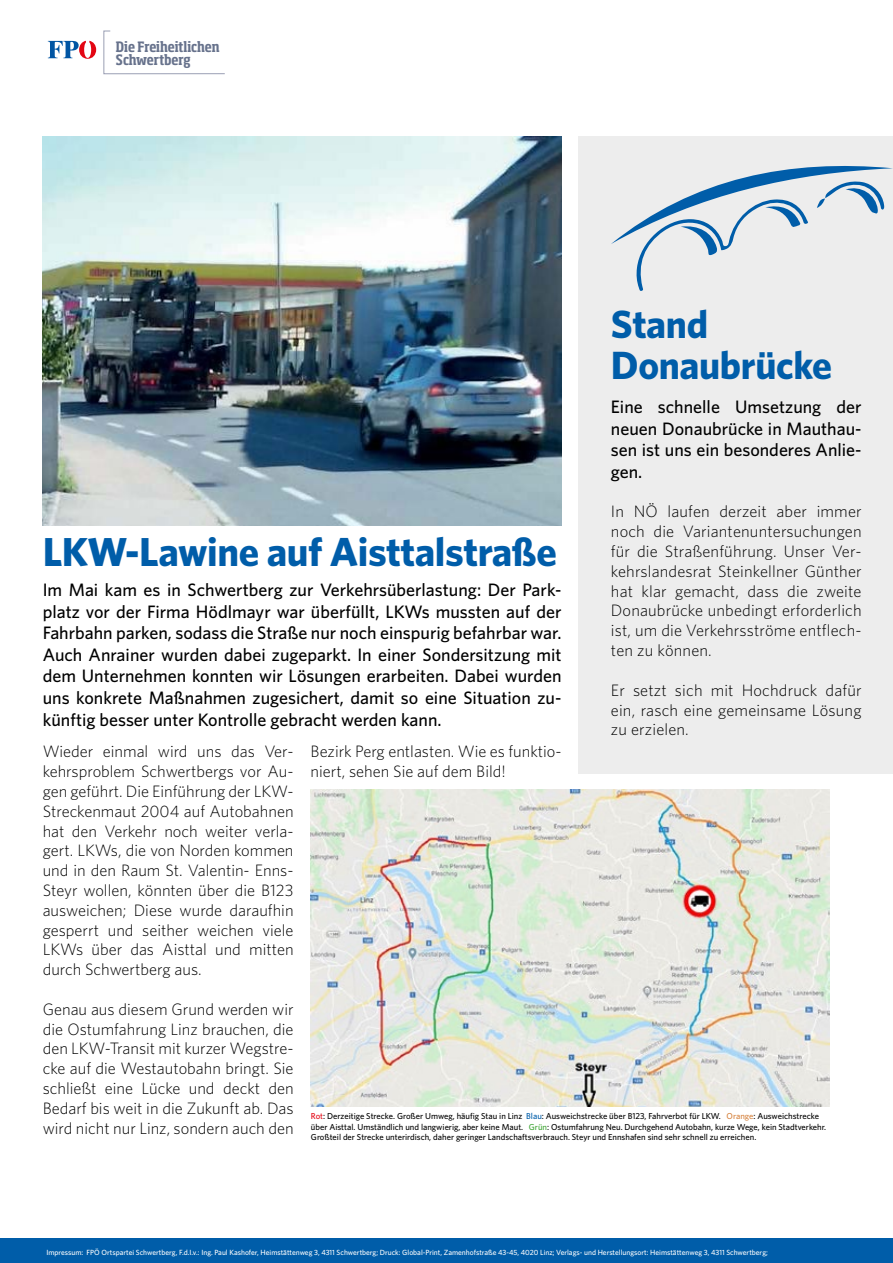
<style>
.page{position:relative;width:893px;height:1263px;background:#fff}
.page>*{position:absolute;margin:0;border:0;box-sizing:border-box;transform-origin:0 0}
.t1{font:700 40.5px "Whitney";letter-spacing:-.01em;color:#005da9}
.t2{font:700 39.45px/41.4px "Whitney";letter-spacing:-.01em;color:#005da9}
.t3{font:500 18px/21.6px "Whitney";color:#000;text-align:justify}
.t4{font:300 16.5px/19.8px "Whitney";color:#000;text-align:justify}
.t5{font:700 condensed 14.1px/13.2px "Soho Std";color:#67728c}
.t6{font:500 8.7px/10.4px "Whitney";color:#000}
.t7{font:500 7.5px "Whitney";color:#fff}
.s1{color:#e30613}
.s2{color:#005da9}
.s3{color:#d6833f}
.s4{color:#3fa535}
</style>
<div class="page">
<div style="left:0;top:1238px;width:893px;height:25px;background:#005da9"></div>
<svg style="left:48px;top:41px;width:48px;height:18px"></svg>
<svg style="left:103px;top:31px;width:122px;height:43px"></svg>
<img style="left:43px;top:136px;width:518px;height:390px">
<img style="left:311px;top:790px;width:518px;height:317px">
<div style="left:578px;top:136px;width:315px;height:638px;background:#ededed"></div>
<svg style="left:611px;top:166px;width:282px;height:125px"></svg>
<p class="t5" style="left:116px;top:40px;width:105px">Die Freiheitlichen<br>Schwertberg</p>
<h2 class="t2" style="left:611px;top:302px;width:223px">Stand<br>Donaubrücke</h2>
<p class="t3" style="left:611px;top:395px;width:252px">Eine schnelle Umsetzung der neuen Donaubrücke in Mauthau&shy;sen ist uns ein besonderes Anlie&shy;gen.</p>
<p class="t4" style="left:611px;top:502px;width:252px">In NÖ laufen derzeit aber immer noch die Variantenuntersuchungen für die Straßenführung. Unser Ver&shy;kehrslandesrat Steinkellner Günther hat klar gemacht, dass die zweite Donaubrücke unbedingt erforderlich ist, um die Verkehrsströme entflech&shy;ten zu können.</p>
<p class="t4" style="left:611px;top:680px;width:252px">Er setzt sich mit Hochdruck dafür ein, rasch eine gemeinsame Lösung zu erzielen.</p>
<h1 class="t1" style="left:43px;top:528px;width:516px">LKW-Lawine auf Aisttalstraße</h1>
<p class="t3" style="left:43px;top:578px;width:520px">Im Mai kam es in Schwertberg zur Verkehrsüberlastung: Der Park&shy;platz vor der Firma Hödlmayr war überfüllt, LKWs mussten auf der Fahrbahn parken, sodass die Straße nur noch einspurig befahrbar war.<br>Auch Anrainer wurden dabei zugeparkt. In einer Sondersitzung mit dem Unternehmen konnten wir Lösungen erarbeiten. Dabei wurden uns konkrete Maßnahmen zugesichert, damit so eine Situation zu&shy;künftig besser unter Kontrolle gebracht werden kann.</p>
<p class="t4" style="left:43px;top:741px;width:252px">Wieder einmal wird uns das Ver&shy;kehrsproblem Schwertbergs vor Au&shy;gen geführt. Die Einführung der LKW-Streckenmaut 2004 auf Autobahnen hat den Verkehr noch weiter verla&shy;gert. LKWs, die von Norden kommen und in den Raum St. Valentin- Enns-Steyr wollen, könnten über die B123 ausweichen; Diese wurde daraufhin gesperrt und seither weichen viele LKWs über das Aisttal und mitten durch Schwertberg aus.</p>
<p class="t4" style="left:43px;top:999px;width:252px">Genau aus diesem Grund werden wir die Ostumfahrung Linz brauchen, die den LKW-Transit mit kurzer Wegstre&shy;cke auf die Westautobahn bringt. Sie schließt eine Lücke und deckt den Bedarf bis weit in die Zukunft ab. Das wird nicht nur Linz, sondern auch den</p>
<p class="t4" style="left:311px;top:741px;width:252px">Bezirk Perg entlasten. Wie es funktio&shy;niert, sehen Sie auf dem Bild!</p>
<p class="t6" style="left:311px;top:1111px;width:517px"><span class="s1">Rot</span>: Derzeitige Strecke. Großer Umweg, häufig Stau in Linz <span class="s2">Blau</span>: Ausweichstrecke über B123, Fahrverbot für LKW. <span class="s3">Orange</span>: Ausweichstrecke über Aisttal. Umständlich und langwierig, aber keine Maut. <span class="s4">Grün</span>: Ostumfahrung Neu. Durchgehend Autobahn, kurze Wege, kein Stadtverkehr.<br>Großteil der Strecke unterirdisch, daher geringer Landschaftsverbrauch. Steyr und Ennshafen sind sehr schnell zu erreichen.</p>
<p class="t7" style="left:46px;top:1247px;width:723px">Impressum: FPÖ Ortspartei Schwertberg, F.d.I.v.: Ing. Paul Kashofer, Heimstättenweg 3, 4311 Schwertberg; Druck: Global-Print, Zamenhofstraße 43-45, 4020 Linz; Verlags- und Herstellungsort: Heimstättenweg 3, 4311 Schwertberg;</p>
</div>
